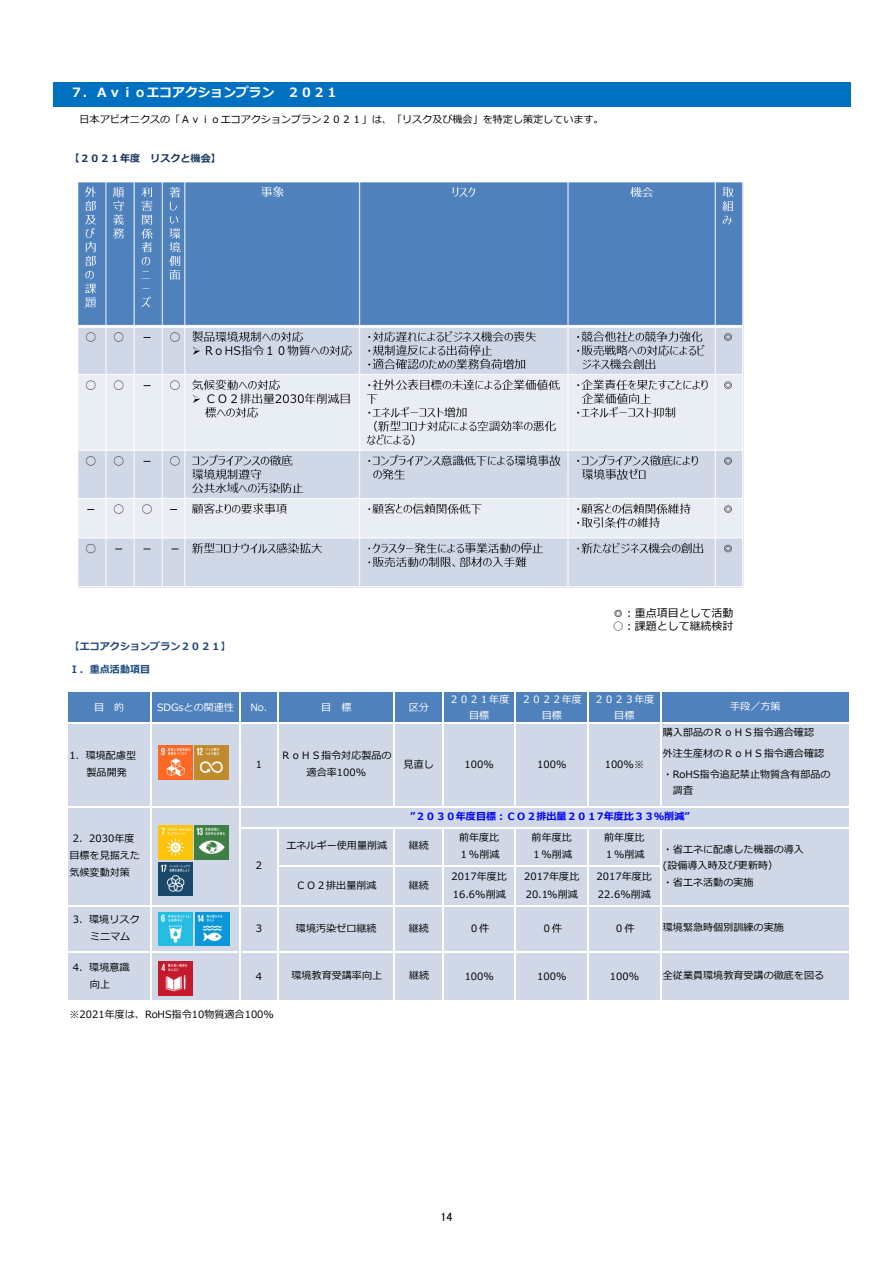
<style>
.page{position:relative;width:893px;height:1263px;background:#fff}
.page>*{position:absolute;margin:0;border:0;box-sizing:border-box;transform-origin:0 0}
.t1{font:700 12.75px "Meiryo";color:#fff}
.t2{font:12px "MS P Gothic";color:#000}
.t3{font:10.95px "Meiryo";color:#000}
.t4{font:10.05px/16.8px "Meiryo";color:#000}
.t5{font:10.05px/16.8px "Meiryo";color:#fff;text-align:center}
.t6{font:700 10.05px "Meiryo";color:#00f}
.t7{font:700 10.05px "Meiryo";color:#1f497d}
.t8{font:700 10.05px "Meiryo";color:#16365c}
</style>
<div class="page">
<div style="left:53px;top:82px;width:797px;height:24px;background:#0070c0"></div>
<div style="left:67px;top:692px;width:783px;height:31px;background:#4f81bd"></div>
<div style="left:67px;top:723px;width:783px;height:21px;background:#d0d8e8"></div>
<div style="left:67px;top:744px;width:783px;height:22px;background:#d0d8e8"></div>
<div style="left:67px;top:766px;width:783px;height:41px;background:#d0d8e8"></div>
<div style="left:67px;top:807px;width:783px;height:21px;background:#d0d8e8"></div>
<div style="left:67px;top:828px;width:783px;height:19px;background:#d0d8e8"></div>
<div style="left:67px;top:847px;width:783px;height:19px;background:#d0d8e8"></div>
<div style="left:67px;top:866px;width:783px;height:21px;background:#d0d8e8"></div>
<div style="left:67px;top:887px;width:783px;height:20px;background:#d0d8e8"></div>
<div style="left:67px;top:906px;width:783px;height:16px;background:#d0d8e8"></div>
<div style="left:67px;top:922px;width:783px;height:30px;background:#d0d8e8"></div>
<div style="left:67px;top:952px;width:783px;height:49px;background:#d0d8e8"></div>
<hr style="left:277px;top:692px;width:2px;height:116px;background:#fff">
<hr style="left:393px;top:692px;width:2px;height:116px;background:#fff">
<hr style="left:442px;top:692px;width:2px;height:116px;background:#fff">
<hr style="left:515px;top:692px;width:1px;height:116px;background:#fff">
<hr style="left:587px;top:692px;width:2px;height:116px;background:#fff">
<hr style="left:660px;top:692px;width:1px;height:116px;background:#fff">
<hr style="left:66px;top:692px;width:2px;height:310px;background:#fff">
<hr style="left:150px;top:692px;width:2px;height:310px;background:#fff">
<hr style="left:239px;top:692px;width:2px;height:310px;background:#fff">
<hr style="left:277px;top:828px;width:2px;height:174px;background:#fff">
<hr style="left:393px;top:828px;width:2px;height:174px;background:#fff">
<hr style="left:442px;top:828px;width:2px;height:174px;background:#fff">
<hr style="left:515px;top:828px;width:1px;height:174px;background:#fff">
<hr style="left:587px;top:828px;width:2px;height:174px;background:#fff">
<hr style="left:660px;top:828px;width:1px;height:174px;background:#fff">
<hr style="left:849px;top:692px;width:2px;height:310px;background:#fff">
<hr style="left:68px;top:722px;width:783px;height:2px;background:#fff">
<hr style="left:68px;top:806px;width:783px;height:2px;background:#fff">
<hr style="left:241px;top:827px;width:610px;height:1px;background:#fff">
<hr style="left:279px;top:865px;width:382px;height:2px;background:#fff">
<hr style="left:68px;top:906px;width:783px;height:1px;background:#fff">
<hr style="left:68px;top:951px;width:783px;height:2px;background:#fff">
<hr style="left:68px;top:1000px;width:783px;height:2px;background:#fff">
<img style="left:195px;top:746px;width:34px;height:33px">
<img style="left:195px;top:826px;width:34px;height:33px">
<img style="left:195px;top:912px;width:34px;height:33px">
<img style="left:159px;top:961px;width:34px;height:34px">
<img style="left:159px;top:912px;width:34px;height:33px">
<img style="left:159px;top:826px;width:34px;height:33px">
<img style="left:159px;top:746px;width:34px;height:33px">
<img style="left:159px;top:862px;width:34px;height:34px">
<img style="left:78px;top:182px;width:666px;height:406px">
<p class="t1" style="left:70px;top:84px;width:270px">７．Ａｖｉｏエコアクションプラン　２０２１</p>
<p class="t4" style="left:69px;top:112px;width:536px">　日本アビオ二クスの「Ａｖｉｏエコアクションプラン２０２１」は、「リスク及び機会」を特定し策定しています。</p>
<p class="t8" style="left:70px;top:151px;width:153px">【２０２１年度　リスクと機会】</p>
<p class="t3" style="left:613px;top:605px;width:122px">◎︓重点項目として活動</p>
<p class="t3" style="left:613px;top:618px;width:122px">○︓課題として継続検討</p>
<p class="t7" style="left:70px;top:639px;width:163px">【エコアクションプラン２０２１】</p>
<p class="t7" style="left:70px;top:663px;width:82px">Ⅰ．重点活動項目</p>
<p class="t5" style="left:94px;top:699px;width:32px">目　的</p>
<p class="t5" style="left:157px;top:699px;width:78px">SDGsとの関連性</p>
<p class="t5" style="left:250px;top:699px;width:19px">No.</p>
<p class="t5" style="left:321px;top:699px;width:32px">目　標</p>
<p class="t5" style="left:409px;top:699px;width:22px">区分</p>
<p class="t5" style="left:449px;top:691px;width:62px">２０２１年度目標</p>
<p class="t5" style="left:522px;top:691px;width:62px">２０２２年度目標</p>
<p class="t5" style="left:594px;top:691px;width:62px">２０２３年度目標</p>
<p class="t4" style="left:87px;top:748px;width:51px;text-indent:-17px">1．環境配慮型製品開発</p>
<p class="t4" style="left:281px;top:748px;width:112px;text-align:center">ＲｏＨＳ指令対応製品の適合率100%</p>
<p class="t4" style="left:256px;top:756px;width:8px">1</p>
<p class="t4" style="left:404px;top:756px;width:32px">見直し</p>
<p class="t4" style="left:465px;top:756px;width:31px">100%</p>
<p class="t4" style="left:537px;top:756px;width:31px">100%</p>
<p class="t4" style="left:605px;top:756px;width:41px">100%※</p>
<p class="t5" style="left:730px;top:699px;width:52px">手段／方策</p>
<p class="t4" style="left:663px;top:722px;width:163px;line-height:21.5px">購入部品のＲｏＨＳ指令適合確認外注生産材のＲｏＨＳ指令適合確認</p>
<p class="t4" style="left:663px;top:766px;width:169px">・RoHS指令追記禁止物質含有部品の　調査</p>
<p class="t4" style="left:69px;top:831px;width:72px;text-indent:3px">2．2030年度目標を見据えた気候変動対策</p>
<p class="t4" style="left:90px;top:912px;width:51px;text-indent:-17px">3．環境リスクミニマム</p>
<p class="t4" style="left:256px;top:858px;width:8px">2</p>
<p class="t4" style="left:286px;top:837px;width:102px">エネルギー使用量削減</p>
<p class="t4" style="left:296px;top:877px;width:82px">ＣＯ２排出量削減</p>
<p class="t6" style="left:400px;top:809px;width:291px">　”２０３０年度目標︓ＣＯ２排出量２０１7年度比３３％削減”</p>
<p class="t4" style="left:409px;top:838px;width:22px">継続</p>
<p class="t4" style="left:409px;top:877px;width:22px">継続</p>
<p class="t4" style="left:459px;top:829px;width:42px">前年度比</p>
<p class="t4" style="left:532px;top:829px;width:42px">前年度比</p>
<p class="t4" style="left:604px;top:829px;width:42px">前年度比</p>
<p class="t4" style="left:459px;top:847px;width:42px">１%削減</p>
<p class="t4" style="left:531px;top:847px;width:42px">１%削減</p>
<p class="t4" style="left:604px;top:847px;width:42px">１%削減</p>
<p class="t4" style="left:452px;top:869px;width:57px">2017年度比</p>
<p class="t4" style="left:524px;top:869px;width:57px">2017年度比</p>
<p class="t4" style="left:597px;top:869px;width:57px">2017年度比</p>
<p class="t4" style="left:453px;top:887px;width:55px">16.6%削減</p>
<p class="t4" style="left:526px;top:887px;width:54px">20.1%削減</p>
<p class="t4" style="left:598px;top:887px;width:55px">22.6%削減</p>
<p class="t4" style="left:663px;top:841px;width:143px">・省エネに配慮した機器の導入(設備導入時及び更新時）<br>・省エネ活動の実施</p>
<p class="t4" style="left:256px;top:920px;width:8px">3</p>
<p class="t4" style="left:296px;top:920px;width:82px">環境汚染ゼロ継続</p>
<p class="t4" style="left:409px;top:920px;width:22px">継続</p>
<p class="t4" style="left:469px;top:920px;width:22px">０件</p>
<p class="t4" style="left:542px;top:920px;width:22px">０件</p>
<p class="t4" style="left:614px;top:920px;width:22px">０件</p>
<p class="t4" style="left:663px;top:920px;width:122px">環境緊急時個別訓練の実施</p>
<p class="t4" style="left:73px;top:960px;width:58px;text-align:center">4．環境意識向上</p>
<p class="t4" style="left:256px;top:968px;width:8px">4</p>
<p class="t4" style="left:291px;top:968px;width:92px">環境教育受講率向上</p>
<p class="t4" style="left:409px;top:968px;width:22px">継続</p>
<p class="t4" style="left:465px;top:968px;width:31px">100%</p>
<p class="t4" style="left:537px;top:968px;width:31px">100%</p>
<p class="t4" style="left:610px;top:968px;width:31px">100%</p>
<p class="t4" style="left:69px;top:1006px;width:206px">※2021年度は、RoHS指令10物質適合100%</p>
<p class="t4" style="left:663px;top:967px;width:163px">全従業員環境教育受講の徹底を図る</p>
<p class="t2" style="left:440px;top:1210px;width:13px">14</p>
</div>
